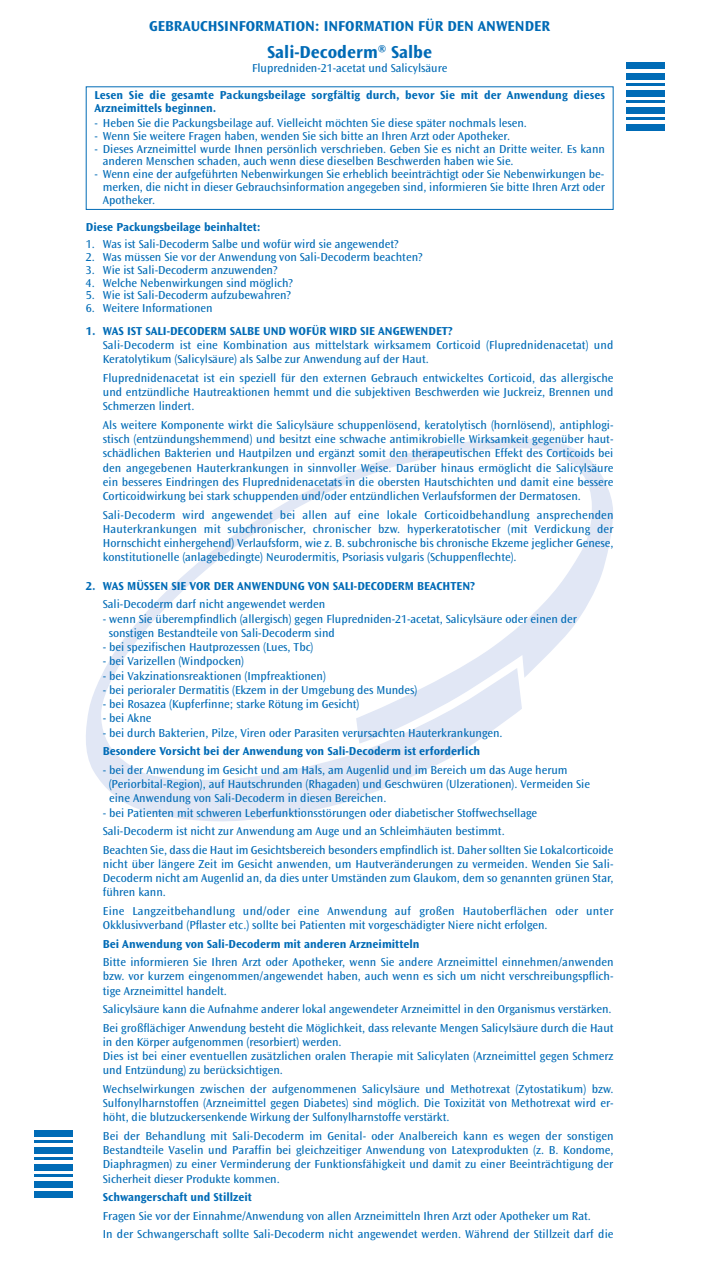
<style>
.page{position:relative;width:702px;height:1261px;background:#fff}
.page>*{position:absolute;margin:0;border:0;box-sizing:border-box;transform-origin:0 0}
.t1{font:53.25px "PL Laetus Normal";color:#006bb6}
.t2{font:700 18px "Ocean Sans";color:#006bb6}
.t3{font:700 15px "Ocean Sans";color:#006bb6}
.t4{font:12px/14.2px "Ocean Sans";color:#006bb6}
.t5{font:700 12px/12.8px "Ocean Sans";color:#006bb6}
</style>
<div class="page">
<svg style="left:86px;top:438px;width:527px;height:383px"></svg>
<div style="left:86px;top:86px;width:527px;height:124px;border:1px solid #006bb6"></div>
<h1 class="t1" style="left:23px;top:1197px;width:74px;rotate:-90deg">33131313</h1>
<p class="t3" style="left:149px;top:20px;width:402px">GEBRAUCHSINFORMATION: INFORMATION FÜR DEN ANWENDER</p>
<h2 class="t2" style="left:267px;top:45px;width:166px">Sali-Decoderm® Salbe</h2>
<p class="t4" style="left:252px;top:61px;width:197px">Flupredniden-21-acetat und Salicylsäure</p>
<p class="t5" style="left:94px;top:90px;width:512px">Lesen Sie die gesamte Packungsbeilage sorgfältig durch, bevor Sie mit der Anwendung dieses<br>Arzneimittels beginnen.</p>
<p class="t4" style="left:94px;top:117px;width:434px">- Heben Sie die Packungsbeilage auf. Vielleicht möchten Sie diese später nochmals lesen.</p>
<p class="t4" style="left:94px;top:129px;width:417px">- Wenn Sie weitere Fragen haben, wenden Sie sich bitte an Ihren Arzt oder Apotheker.</p>
<p class="t4" style="left:103px;top:143px;width:503px;line-height:12.8px;text-indent:-9px">- Dieses Arzneimittel wurde Ihnen persönlich verschrieben. Geben Sie es nicht an Dritte weiter. Es kann anderen Menschen schaden, auch wenn diese dieselben Beschwerden haben wie Sie.</p>
<p class="t4" style="left:103px;top:168px;width:503px;line-height:12.8px;text-align:justify;text-indent:-9px">- Wenn eine der aufgeführten Nebenwirkungen Sie erheblich beeinträchtigt oder Sie Nebenwirkungen be&shy;merken, die nicht in dieser Gebrauchsinformation angegeben sind, informieren Sie bitte Ihren Arzt oder Apotheker.</p>
<p class="t5" style="left:86px;top:221px;width:176px">Diese Packungsbeilage beinhaltet:</p>
<p class="t4" style="left:86px;top:238px;width:314px">1. Was ist Sali-Decoderm Salbe und wofür wird sie angewendet?</p>
<p class="t4" style="left:86px;top:251px;width:338px">2. Was müssen Sie vor der Anwendung von Sali-Decoderm beachten?</p>
<p class="t4" style="left:86px;top:263px;width:193px">3. Wie ist Sali-Decoderm anzuwenden?</p>
<p class="t4" style="left:86px;top:276px;width:209px">4. Welche Nebenwirkungen sind möglich?</p>
<p class="t4" style="left:86px;top:289px;width:207px">5. Wie ist Sali-Decoderm aufzubewahren?</p>
<p class="t4" style="left:86px;top:302px;width:128px">6. Weitere Informationen</p>
<p class="t5" style="left:86px;top:325px;width:368px">1. WAS IST SALI-DECODERM SALBE UND WOFÜR WIRD SIE ANGEWENDET?</p>
<p class="t4" style="left:103px;top:339px;width:512px">Sali-Decoderm ist eine Kombination aus mittelstark wirksamem Corticoid (Fluprednidenacetat) und<br>Keratolytikum (Salicylsäure) als Salbe zur Anwendung auf der Haut.</p>
<p class="t4" style="left:103px;top:371px;width:512px;text-align:justify">Fluprednidenacetat ist ein speziell für den externen Gebrauch entwickeltes Corticoid, das allergische und entzündliche Hautreaktionen hemmt und die subjektiven Beschwerden wie Juckreiz, Brennen und Schmerzen lindert.</p>
<p class="t4" style="left:103px;top:418px;width:512px;text-align:justify">Als weitere Komponente wirkt die Salicylsäure schuppenlösend, keratolytisch (hornlösend), antiphlogi&shy;stisch (entzündungshemmend) und besitzt eine schwache antimikrobielle Wirksamkeit gegenüber haut&shy;schädlichen Bakterien und Hautpilzen und ergänzt somit den therapeutischen Effekt des Corticoids bei den angegebenen Hauterkrankungen in sinnvoller Weise. Darüber hinaus ermöglicht die Salicylsäure ein besseres Eindringen des Fluprednidenacetats in die obersten Hautschichten und damit eine bessere Corticoidwirkung bei stark schuppenden und/oder entzündlichen Verlaufsformen der Dermatosen.</p>
<p class="t4" style="left:103px;top:508px;width:512px;text-align:justify">Sali-Decoderm wird angewendet bei allen auf eine lokale Corticoidbehandlung ansprechenden Hauterkrankungen mit subchronischer, chronischer bzw. hyperkeratotischer (mit Verdickung der Hornschicht einhergehend) Verlaufsform, wie z. B. subchronische bis chronische Ekzeme jeglicher Genese, konstitutionelle (anlagebedingte) Neurodermitis, Psoriasis vulgaris (Schuppenflechte).</p>
<p class="t5" style="left:86px;top:580px;width:391px">2. WAS MÜSSEN SIE VOR DER ANWENDUNG VON SALI-DECODERM BEACHTEN?</p>
<p class="t4" style="left:103px;top:598px;width:224px">Sali-Decoderm darf nicht angewendet werden</p>
<p class="t4" style="left:109px;top:612px;width:469px;text-indent:-6px">- wenn Sie überempfindlich (allergisch) gegen Flupredniden-21-acetat, Salicylsäure oder einen der sonstigen Bestandteile von Sali-Decoderm sind</p>
<p class="t4" style="left:103px;top:641px;width:212px">- bei spezifischen Hautprozessen (Lues, Tbc)</p>
<p class="t4" style="left:103px;top:655px;width:143px">- bei Varizellen (Windpocken)</p>
<p class="t4" style="left:103px;top:669px;width:224px">- bei Vakzinationsreaktionen (Impfreaktionen)</p>
<p class="t4" style="left:103px;top:683px;width:316px">- bei perioraler Dermatitis (Ekzem in der Umgebung des Mundes)</p>
<p class="t4" style="left:103px;top:698px;width:258px">- bei Rosazea (Kupferfinne; starke Rötung im Gesicht)</p>
<p class="t4" style="left:103px;top:712px;width:50px">- bei Akne</p>
<p class="t4" style="left:103px;top:726px;width:401px">- bei durch Bakterien, Pilze, Viren oder Parasiten verursachten Hauterkrankungen.</p>
<p class="t5" style="left:103px;top:745px;width:379px">Besondere Vorsicht bei der Anwendung von Sali-Decoderm ist erforderlich</p>
<p class="t4" style="left:109px;top:763px;width:482px;text-indent:-6px">- bei der Anwendung im Gesicht und am Hals, am Augenlid und im Bereich um das Auge herum (Periorbital-Region), auf Hautschrunden (Rhagaden) und Geschwüren (Ulzerationen). Vermeiden Sie eine Anwendung von Sali-Decoderm in diesen Bereichen.</p>
<p class="t4" style="left:103px;top:804px;width:512px;line-height:18.5px">- bei Patienten mit schweren Leberfunktionsstörungen oder diabetischer Stoffwechsellage<br>Sali-Decoderm ist nicht zur Anwendung am Auge und an Schleimhäuten bestimmt.<br>Beachten Sie, dass die Haut im Gesichtsbereich besonders empfindlich ist. Daher sollten Sie Lokalcorticoide</p>
<p class="t4" style="left:103px;top:857px;width:512px;text-align:justify">nicht über längere Zeit im Gesicht anwenden, um Hautveränderungen zu vermeiden. Wenden Sie Sali-Decoderm nicht am Augenlid an, da dies unter Umständen zum Glaukom, dem so genannten grünen Star, führen kann.</p>
<p class="t4" style="left:103px;top:904px;width:512px">Eine Langzeitbehandlung und/oder eine Anwendung auf großen Hautoberflächen oder unter<br>Okklusivverband (Pflaster etc.) sollte bei Patienten mit vorgeschädigter Niere nicht erfolgen.</p>
<p class="t5" style="left:103px;top:937px;width:318px">Bei Anwendung von Sali-Decoderm mit anderen Arzneimitteln</p>
<p class="t4" style="left:103px;top:955px;width:512px;text-align:justify">Bitte informieren Sie Ihren Arzt oder Apotheker, wenn Sie andere Arzneimittel einnehmen/anwenden bzw. vor kurzem eingenommen/angewendet haben, auch wenn es sich um nicht verschreibungspflich&shy;tige Arzneimittel handelt.</p>
<p class="t4" style="left:103px;top:1000px;width:512px;line-height:18.5px">Salicylsäure kann die Aufnahme anderer lokal angewendeter Arzneimittel in den Organismus verstärken.<br>Bei großflächiger Anwendung besteht die Möglichkeit, dass relevante Mengen Salicylsäure durch die Haut</p>
<p class="t4" style="left:103px;top:1035px;width:512px">in den Körper aufgenommen (resorbiert) werden.<br>Dies ist bei einer eventuellen zusätzlichen oralen Therapie mit Salicylaten (Arzneimittel gegen Schmerz und Entzündung) zu berücksichtigen.</p>
<p class="t4" style="left:103px;top:1082px;width:512px;text-align:justify">Wechselwirkungen zwischen der aufgenommenen Salicylsäure und Methotrexat (Zytostatikum) bzw.<br>Sulfonylharnstoffen (Arzneimittel gegen Diabetes) sind möglich. Die Toxizität von Methotrexat wird er&shy;höht, die blutzuckersenkende Wirkung der Sulfonylharnstoffe verstärkt.</p>
<p class="t4" style="left:103px;top:1129px;width:512px;text-align:justify">Bei der Behandlung mit Sali-Decoderm im Genital- oder Analbereich kann es wegen der sonstigen Bestandteile Vaselin und Paraffin bei gleichzeitiger Anwendung von Latexprodukten (z. B. Kondome, Diaphragmen) zu einer Verminderung der Funktionsfähigkeit und damit zu einer Beeinträchtigung der Sicherheit dieser Produkte kommen.</p>
<p class="t5" style="left:103px;top:1191px;width:150px">Schwangerschaft und Stillzeit</p>
<p class="t4" style="left:103px;top:1207px;width:512px;line-height:18.5px">Fragen Sie vor der Einnahme/Anwendung von allen Arzneimitteln Ihren Arzt oder Apotheker um Rat.<br>In der Schwangerschaft sollte Sali-Decoderm nicht angewendet werden. Während der Stillzeit darf die</p>
<h1 class="t1" style="left:675px;top:62px;width:74px;rotate:90deg">33131313</h1>
</div>
